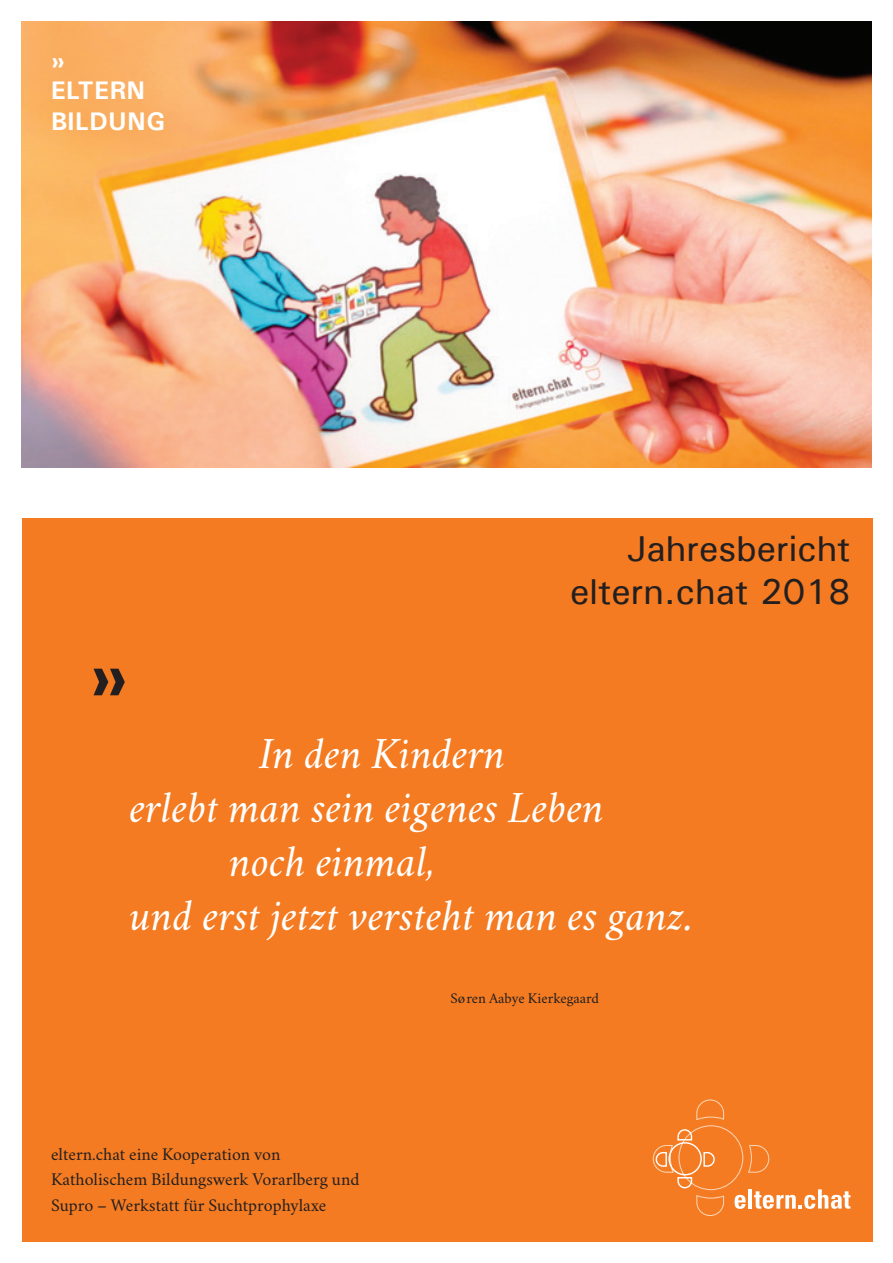
<style>
.page{position:relative;width:893px;height:1263px;background:#fff}
.page>*{position:absolute;margin:0;border:0;box-sizing:border-box;transform-origin:0 0}
.t1{font:700 72px "Univers";color:#231f20}
.t2{font:italic 45px "Crimson";color:#fff}
.t3{font:500 36px/43.2px "Univers";color:#231f20;text-align:right}
.t4{font:700 25.5px/30.6px "Univers";letter-spacing:.025em;color:#fff}
.t5{font:18px/25.5px "Crimson";color:#231f20}
.t6{font:15px "Crimson";color:#231f20}
</style>
<div class="page">
<div style="left:22px;top:519px;width:851px;height:723px;background:#f47b21"></div>
<img style="left:21px;top:21px;width:851px;height:447px">
<svg style="left:653px;top:1099px;width:197px;height:117px"></svg>
<h3 class="t4" style="left:51px;top:44px;width:116px">»<br>ELTERN<br>BILDUNG</h3>
<h1 class="t1" style="left:89px;top:629px;width:41px">»</h1>
<h3 class="t3" style="left:570px;top:526px;width:282px">Jahresbericht eltern.chat 2018</h3>
<h2 class="t2" style="left:259px;top:725px;width:248px">In den Kindern</h2>
<h2 class="t2" style="left:129px;top:779px;width:476px">erlebt man sein eigenes Leben</h2>
<h2 class="t2" style="left:229px;top:833px;width:208px">noch einmal,</h2>
<h2 class="t2" style="left:129px;top:887px;width:566px">und erst jetzt versteht man es ganz.</h2>
<p class="t5" style="left:51px;top:1140px;width:310px">eltern.chat eine Kooperation von<br>Katholischem Bildungswerk Vorarlberg und<br>Supro – Werkstatt für Suchtprophylaxe</p>
<p class="t6" style="left:451px;top:988px;width:150px">Søren Aabye Kierkegaard</p>
</div>
